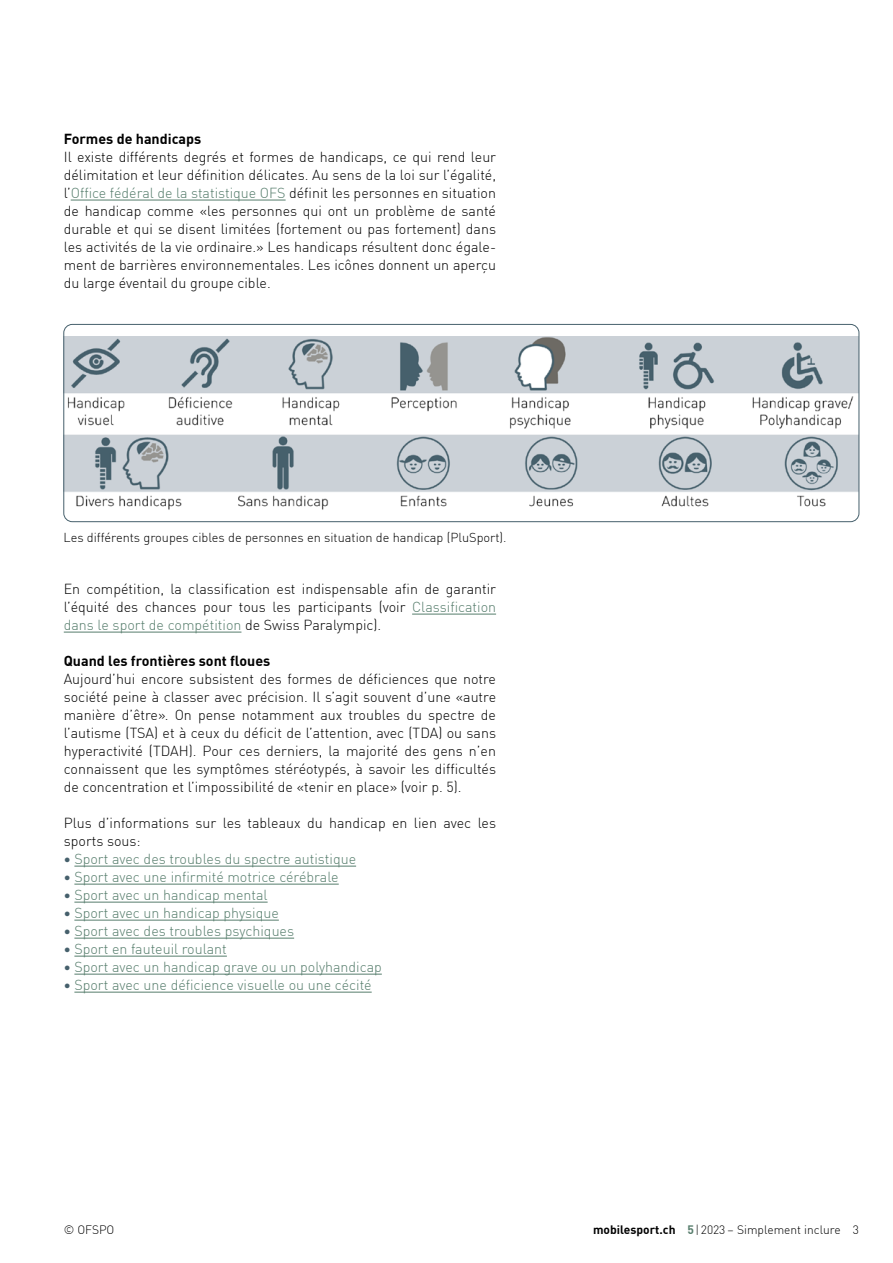
<style>
.page{position:relative;width:893px;height:1263px;background:#fff}
.page>*{position:absolute;margin:0;border:0;box-sizing:border-box;transform-origin:0 0}
.t1{font:300 14.25px/18px "DINOT";color:#000;text-align:justify}
.t2{font:300 14.25px "DINOT";color:#567d6c}
.t3{font:700 14.25px "DINOT";color:#000}
.t4{font:300 12.75px "DINOT";color:#000}
.t5{font:300 12px "DINOT";color:#000}
.s1{color:#567d6c}
.s2{font-weight:700;color:#46606c}
.s3{font-weight:700}
.s4{font-weight:700;color:#567d6c}
</style>
<div class="page">
<hr style="left:71px;top:200px;width:215px;height:1px;background:#567d6c">
<hr style="left:412px;top:614px;width:84px;height:1px;background:#567d6c">
<hr style="left:64px;top:632px;width:177px;height:1px;background:#567d6c">
<hr style="left:74px;top:866px;width:282px;height:1px;background:#567d6c">
<hr style="left:74px;top:884px;width:265px;height:1px;background:#567d6c">
<hr style="left:74px;top:902px;width:194px;height:1px;background:#567d6c">
<hr style="left:74px;top:920px;width:205px;height:1px;background:#567d6c">
<hr style="left:74px;top:938px;width:220px;height:1px;background:#567d6c">
<hr style="left:74px;top:956px;width:153px;height:1px;background:#567d6c">
<hr style="left:74px;top:974px;width:308px;height:1px;background:#567d6c">
<hr style="left:74px;top:992px;width:298px;height:1px;background:#567d6c">
<img style="left:65px;top:336px;width:792px;height:174px">
<div style="left:63px;top:324px;width:796px;height:198px;border:1px solid #46606c;border-radius:9px"></div>
<p class="t3" style="left:64px;top:127px;width:139px">Formes de handicaps</p>
<p class="t1" style="left:64px;top:146px;width:434px">Il existe différents degrés et formes de handicaps, ce qui rend leur délimitation et leur définition délicates. Au sens de la loi sur l’égalité, l’<span class="s1">Office fédéral de la statistique OFS</span> définit les personnes en situation de handicap comme «les personnes qui ont un problème de santé durable et qui se disent limitées (fortement ou pas fortement) dans les activités de la vie ordinaire.» Les handicaps résultent donc égale&shy;ment de barrières environnementales. Les icônes donnent un aperçu du large éventail du groupe cible.</p>
<p class="t4" style="left:63px;top:528px;width:445px">Les différents groupes cibles de personnes en situation de handicap (PluSport).</p>
<p class="t1" style="left:64px;top:578px;width:434px">En compétition, la classification est indispensable afin de garantir l’équité des chances pour tous les participants (voir <span class="s1">Classification dans le sport de compétition</span> de Swiss Paralympic).</p>
<p class="t3" style="left:64px;top:649px;width:208px">Quand les frontières sont floues</p>
<p class="t1" style="left:64px;top:668px;width:434px">Aujourd’hui encore subsistent des formes de déficiences que notre société peine à classer avec précision. Il s’agit souvent d’une «autre manière d’être». On pense notamment aux troubles du spectre de l’autisme (TSA) et à ceux du déficit de l’attention, avec (TDA) ou sans hyperactivité (TDAH). Pour ces derniers, la majorité des gens n’en connaissent que les symptômes stéréotypés, à savoir les difficultés de concentration et l’impossibilité de «tenir en place» (voir p. 5).</p>
<p class="t1" style="left:64px;top:812px;width:434px">Plus d’informations sur les tableaux du handicap en lien avec les sports sous:</p>
<p class="t2" style="left:64px;top:848px;width:294px"><span class="s2">•</span> Sport avec des troubles du spectre autistique</p>
<p class="t2" style="left:64px;top:866px;width:276px"><span class="s2">•</span> Sport avec une infirmité motrice cérébrale</p>
<p class="t2" style="left:64px;top:884px;width:205px"><span class="s2">•</span> Sport avec un handicap mental</p>
<p class="t2" style="left:64px;top:902px;width:217px"><span class="s2">•</span> Sport avec un handicap physique</p>
<p class="t2" style="left:64px;top:920px;width:232px"><span class="s2">•</span> Sport avec des troubles psychiques</p>
<p class="t2" style="left:64px;top:938px;width:165px"><span class="s2">•</span> Sport en fauteuil roulant</p>
<p class="t2" style="left:64px;top:956px;width:320px"><span class="s2">•</span> Sport avec un handicap grave ou un polyhandicap</p>
<p class="t2" style="left:64px;top:974px;width:309px"><span class="s2">•</span> Sport avec une déficience visuelle ou une cécité</p>
<p class="t5" style="left:64px;top:1220px;width:52px">© OFSPO</p>
<p class="t5" style="left:593px;top:1220px;width:267px"><span class="s3">mobilesport.ch</span> <span class="s4">5</span>|2023 – Simplement inclure 3</p>
</div>
